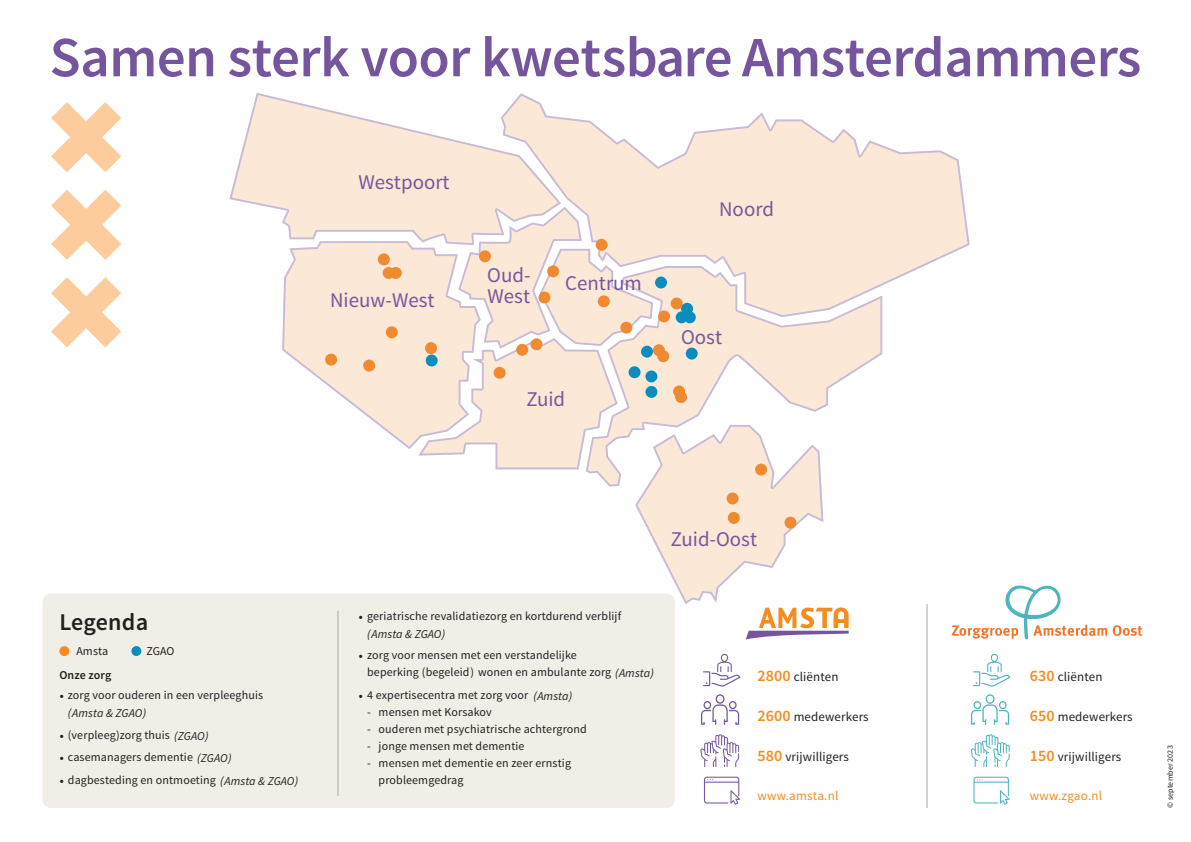
<style>
.page{position:relative;width:1191px;height:842px;background:#fff}
.page>*{position:absolute;margin:0;border:0;box-sizing:border-box;transform-origin:0 0}
.t1{font:600 57px "Source Sans Pro";letter-spacing:-.01em;color:#75559e}
.t2{font:600 24px "Source Sans Pro";letter-spacing:.005em;color:#231f20}
.t3{font:20.9px "Source Sans Pro";color:#76579b}
.t4{font:13px "Source Sans Pro";letter-spacing:.01em;color:#231f20}
.t5{font:13px "Source Sans Pro";letter-spacing:.02em;color:#f68b1f}
.t6{font:12px/18px "Source Sans Pro";letter-spacing:.01em;color:#231f20}
.t7{font:600 12px "Source Sans Pro";letter-spacing:.005em;color:#231f20}
.t8{font:8px "Source Sans Pro";letter-spacing:.01em;color:#231f20}
.s1{font-family:"Minion Pro"}
.s2{font-style:italic}
.s3{font-weight:600;font-size:16px;color:#f68b1f}
</style>
<div class="page">
<svg style="left:282px;top:245px;width:136px;height:204px;fill:#fce8d6"></svg>
<svg style="left:848px;top:317px;width:34px;height:59px;fill:#fce8d6"></svg>
<svg style="left:561px;top:112px;width:408px;height:205px;fill:#fce8d6"></svg>
<svg style="left:229px;top:93px;width:332px;height:152px;fill:#fce8d6"></svg>
<div style="left:390px;top:267px;width:12px;height:12px;background:#f08a30;border-radius:50%"></div>
<div style="left:383px;top:267px;width:12px;height:12px;background:#f08a30;border-radius:50%"></div>
<div style="left:378px;top:253px;width:12px;height:12px;background:#f08a30;border-radius:50%"></div>
<div style="left:386px;top:326px;width:12px;height:12px;background:#f08a30;border-radius:50%"></div>
<div style="left:363px;top:360px;width:12px;height:12px;background:#f08a30;border-radius:50%"></div>
<div style="left:325px;top:354px;width:12px;height:12px;background:#f08a30;border-radius:50%"></div>
<svg style="left:51px;top:102px;width:70px;height:70px"></svg>
<svg style="left:51px;top:190px;width:70px;height:70px"></svg>
<svg style="left:51px;top:277px;width:70px;height:70px"></svg>
<div style="left:43px;top:594px;width:632px;height:214px;background:#f1ede7;border-radius:9px"></div>
<svg style="left:952px;top:585px;width:190px;height:54px"></svg>
<svg style="left:973px;top:654px;width:37px;height:32px"></svg>
<svg style="left:971px;top:694px;width:38px;height:31px"></svg>
<svg style="left:971px;top:734px;width:38px;height:33px"></svg>
<hr style="left:926px;top:604px;width:1px;height:204px;background:#a8a9ad">
<div style="left:59px;top:646px;width:10px;height:10px;background:#f68b1f;border-radius:50%"></div>
<div style="left:131px;top:646px;width:10px;height:10px;background:#0b8ebd;border-radius:50%"></div>
<hr style="left:337px;top:611px;width:1px;height:185px;background:#a8a9ad">
<svg style="left:418px;top:207px;width:430px;height:432px"></svg>
<svg style="left:703px;top:654px;width:37px;height:32px"></svg>
<svg style="left:701px;top:694px;width:38px;height:31px"></svg>
<svg style="left:700px;top:734px;width:39px;height:33px"></svg>
<svg style="left:704px;top:777px;width:36px;height:28px"></svg>
<svg style="left:973px;top:777px;width:36px;height:28px"></svg>
<p class="t1" style="left:50px;top:21px;width:1093px">Samen sterk voor kwetsbare Amsterdammers</p>
<p class="t3" style="left:358px;top:169px;width:93px">Westpoort</p>
<p class="t3" style="left:330px;top:287px;width:106px">Nieuw-West</p>
<p class="t3" style="left:487px;top:262px;width:45px">Oud-</p>
<p class="t3" style="left:487px;top:283px;width:44px">West</p>
<p class="t3" style="left:565px;top:270px;width:78px">Centrum</p>
<p class="t3" style="left:526px;top:387px;width:40px">Zuid</p>
<p class="t3" style="left:719px;top:196px;width:56px">Noord</p>
<p class="t3" style="left:681px;top:324px;width:42px">Oost</p>
<p class="t2" style="left:59px;top:606px;width:90px">Legenda</p>
<p class="t6" style="left:76px;top:642px;width:33px">Amsta</p>
<p class="t6" style="left:146px;top:642px;width:30px">ZGAO</p>
<p class="t7" style="left:59px;top:667px;width:53px">Onze zorg</p>
<p class="t6" style="left:68px;top:686px;width:197px;text-indent:-9px"><span class="s1">•</span> zorg voor ouderen in een verpleeghuis <span class="s2">(Amsta &amp; ZGAO)</span></p>
<p class="t6" style="left:59px;top:726px;width:151px"><span class="s1">•</span> (verpleeg)zorg thuis <span class="s2">(ZGAO)</span></p>
<p class="t6" style="left:59px;top:748px;width:174px"><span class="s1">•</span> casemanagers dementie <span class="s2">(ZGAO)</span></p>
<p class="t6" style="left:59px;top:771px;width:240px"><span class="s1">•</span> dagbesteding en ontmoeting <span class="s2">(Amsta &amp; ZGAO)</span></p>
<p class="t3" style="left:671px;top:526px;width:88px">Zuid-Oost</p>
<p class="t6" style="left:367px;top:607px;width:255px;text-indent:-9px"><span class="s1">•</span> geriatrische revalidatiezorg en kortdurend verblijf <span class="s2">(Amsta &amp; ZGAO)</span></p>
<p class="t6" style="left:367px;top:647px;width:288px;line-height:17px;text-indent:-9px"><span class="s1">•</span> zorg voor mensen met een verstandelijke<br>beperking (begeleid) wonen en ambulante zorg <span class="s2">(Amsta)</span></p>
<p class="t6" style="left:359px;top:686px;width:215px"><span class="s1">•</span> 4 expertisecentra met zorg voor <span class="s2">(Amsta)</span></p>
<p class="t6" style="left:367px;top:703px;width:126px">- mensen met Korsakov</p>
<p class="t6" style="left:367px;top:720px;width:221px">- ouderen met psychiatrische achtergrond</p>
<p class="t6" style="left:367px;top:737px;width:159px">- jonge mensen met dementie</p>
<p class="t6" style="left:379px;top:755px;width:194px;line-height:17px;text-indent:-11px">- mensen met dementie en zeer ernstig probleemgedrag</p>
<p class="t4" style="left:757px;top:669px;width:82px"><span class="s3">2800</span> cliënten</p>
<p class="t4" style="left:757px;top:708px;width:113px"><span class="s3">2600</span> medewerkers</p>
<p class="t4" style="left:757px;top:748px;width:93px"><span class="s3">580</span> vrijwilligers</p>
<p class="t5" style="left:757px;top:788px;width:82px">www.amsta.nl</p>
<p class="t4" style="left:1030px;top:669px;width:74px"><span class="s3">630</span> cliënten</p>
<p class="t4" style="left:1030px;top:708px;width:104px"><span class="s3">650</span> medewerkers</p>
<p class="t4" style="left:1030px;top:748px;width:93px"><span class="s3">150</span> vrijwilligers</p>
<p class="t5" style="left:1030px;top:788px;width:74px">www.zgao.nl</p>
<p class="t8" style="left:1165px;top:808px;width:64px;rotate:-90deg">© september 2023</p>
</div>
